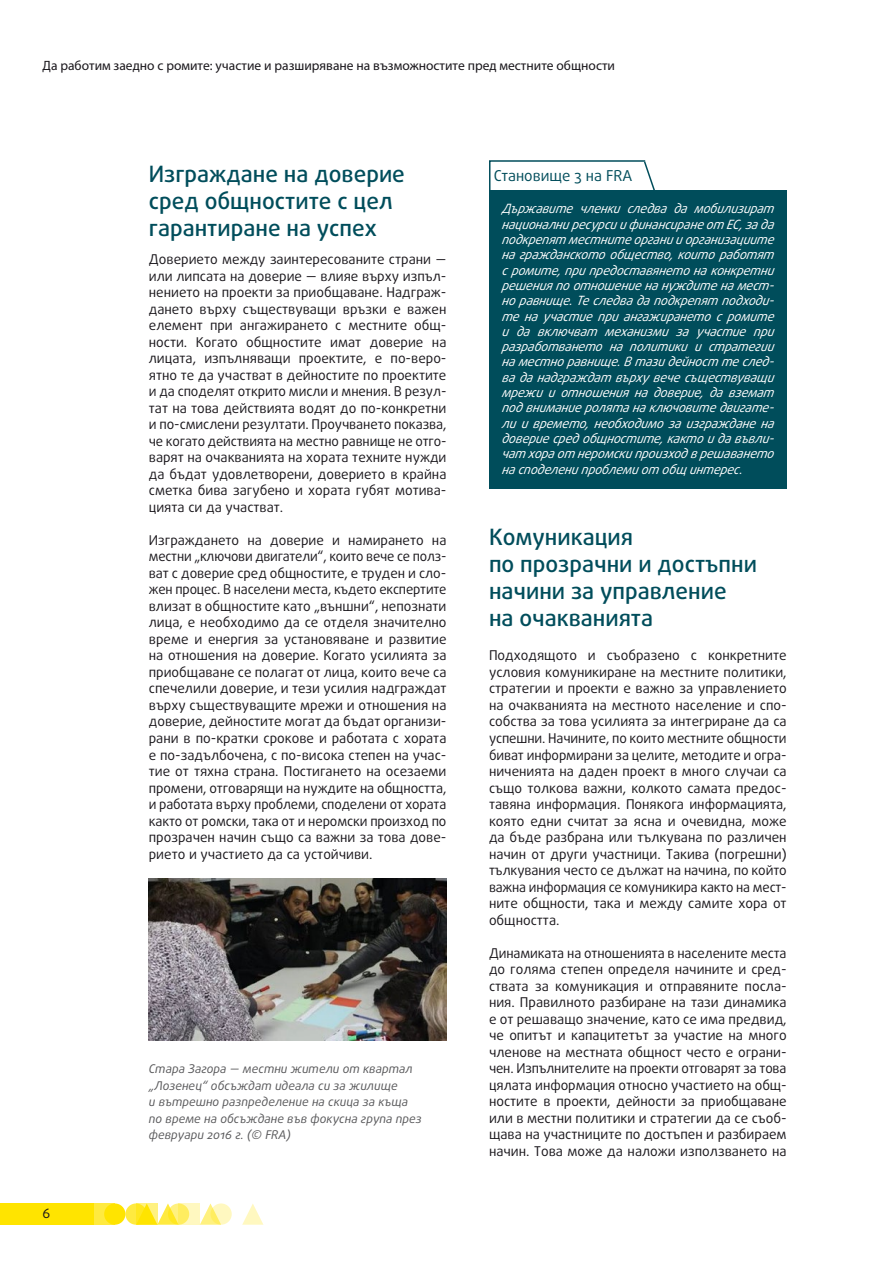
<style>
.page{position:relative;width:893px;height:1263px;background:#fff}
.page>*{position:absolute;margin:0;border:0;box-sizing:border-box;transform-origin:0 0}
.title_2{font:500 22.5px/27px "Daxline Pro";color:#004d5b}
.opinion_header_sw{font:15px "Daxline Pro";color:#004d5b}
.text_body{font:13.5px/16.5px "Daxline Pro";color:#1a171c;text-align:justify}
.t1{font:13.5px "Myriad Pro";color:#1a171c}
.opinion_text_SW{font:italic 12.75px/15.3px "Daxline Pro";letter-spacing:-.01em;color:#fff;text-align:justify}
.photo_caption{font:italic 12px/16.5px "Daxline Pro";color:#58585a}
</style>
<div class="page">
<svg style="left:125px;top:1203px;width:22px;height:22px"></svg>
<div style="left:94px;top:1203px;width:21px;height:22px;background:#ffea40"></div>
<div style="left:0;top:1203px;width:94px;height:22px;background:#ffe400"></div>
<svg style="left:200px;top:1203px;width:18px;height:22px"></svg>
<svg style="left:242px;top:1204px;width:21px;height:21px"></svg>
<div style="left:104px;top:1203px;width:21px;height:22px;background:#ffe400;border-radius:50%"></div>
<svg style="left:157px;top:1203px;width:18px;height:22px"></svg>
<svg style="left:168px;top:1203px;width:21px;height:22px"></svg>
<svg style="left:210px;top:1203px;width:22px;height:22px"></svg>
<svg style="left:136px;top:1203px;width:21px;height:22px"></svg>
<svg style="left:179px;top:1203px;width:21px;height:22px"></svg>
<img style="left:149px;top:878px;width:297px;height:162px">
<div style="left:489px;top:191px;width:298px;height:298px;background:#004d5b"></div>
<svg style="left:489px;top:160px;width:168px;height:31px"></svg>
<p class="t1" style="left:43px;top:57px;width:574px">Да работим заедно с ромите: участие и разширяване на възможностите пред местните общности</p>
<p class="text_body" style="left:43px;top:1205px;width:9px">6</p>
<p class="title_2" style="left:149px;top:160px;width:258px">Изграждане на доверие сред общностите с цел гарантиране на успех</p>
<p class="text_body" style="left:149px;top:251px;width:299px">Доверието между заинтересованите страни — или липсата на доверие — влияе върху изпъл&shy;нението на проекти за приобщаване. Надграж&shy;дането върху съществуващи връзки е важен елемент при ангажирането с местните общ&shy;ности. Когато общностите имат доверие на лицата, изпълняващи проектите, е по-веро&shy;ятно те да участват в дейностите по проектите и да споделят открито мисли и мнения. В резул&shy;тат на това действията водят до по-конкретни и по-смислени резултати. Проучването показва, че когато действията на местно равнище не отго&shy;варят на очакванията на хората техните нужди да бъдат удовлетворени, доверието в крайна сметка бива загубено и хората губят мотива&shy;цията си да участват.</p>
<p class="text_body" style="left:149px;top:532px;width:299px">Изграждането на доверие и намирането на местни „ключови двигатели“, които вече се полз&shy;ват с доверие сред общностите, е труден и сло&shy;жен процес. В населени места, където експертите влизат в общностите като „външни“, непознати лица, е необходимо да се отделя значително време и енергия за установяване и развитие на отношения на доверие. Когато усилията за приобщаване се полагат от лица, които вече са спечелили доверие, и тези усилия надграждат върху съществуващите мрежи и отношения на доверие, дейностите могат да бъдат организи&shy;рани в по-кратки срокове и работата с хората е по-задълбочена, с по-висока степен на учас&shy;тие от тяхна страна. Постигането на осезаеми промени, отговарящи на нуждите на общността, и работата върху проблеми, споделени от хората както от ромски, така от и неромски произход по прозрачен начин също са важни за това дове&shy;рието и участието да са устойчиви.</p>
<p class="photo_caption" style="left:149px;top:1060px;width:274px">Стара Загора — местни жители от квартал „Лозенец“ обсъждат идеала си за жилище<br>и вътрешно разпределение на скица за къща по време на обсъждане във фокусна група през февруари 2016 г. (© FRA)</p>
<p class="opinion_header_sw" style="left:494px;top:166px;width:140px">Становище 3 на FRA</p>
<p class="opinion_text_SW" style="left:502px;top:201px;width:277px">Д ържавите членки следва да мобилизират национални ресурси и финансиране от ЕС, за да подкрепят местните органи и организациите на гражданското общество, които работят с ромите, пр и предоставянето на конкретни решения по отношение на нуждите на мест&shy;но равнище. Те следва да подкрепят подходи&shy;те на участие при ангажирането с ромите и да включват механизми за участие при разработването на политики и стратегии на местно равнище.В тази дейност те след&shy;ва да надграждат върху вече съществуващи мрежи и отношения на доверие, да вземат под внимание ролята на ключовите двигате&shy;ли и времето, необходимо за изграждане на доверие сред общностите, както и да въвли&shy;чат хора от неромски произход в решаването на споделени проблеми от общ интерес.</p>
<p class="title_2" style="left:489px;top:523px;width:269px">Комуникация<br>по прозрачни и достъпни начини за управление<br>на очакванията</p>
<p class="text_body" style="left:489px;top:647px;width:299px">Подходящото и съобразено с конкретните условия комуникиране на местните политики, стратегии и проекти е важно за управлението на очакванията на местното население и спо&shy;собства за това усилията за интегриране да са успешни. Начините, по които местните общности биват информирани за целите, методите и огра&shy;ниченията на даден проект в много случаи са също толкова важни, колкото самата предос&shy;тавяна информация. Понякога информацията, която едни считат за ясна и очевидна, може да бъде разбрана или тълкувана по различен начин от други участници. Такива (погрешни) тълкувания често се дължат на начина, по който важна информация се комуникира както на мест&shy;ните общности, така и между самите хора от общността.</p>
<p class="text_body" style="left:489px;top:944px;width:299px">Динамиката на отношенията в населените места до голяма степен определя начините и сред&shy;ствата за комуникация и отправяните посла&shy;ния. Правилното разбиране на тази динамика е от решаващо значение, като се има предвид, че опитът и капацитетът за участие на много членове на местната общност често е ограни&shy;чен. Изпълнителите на проекти отговарят за това цялата информация относно участието на общ&shy;ностите в проекти, дейности за приобщаване или в местни политики и стратегии да се съоб&shy;щава на участниците по достъпен и разбираем начин. Това може да наложи използването на</p>
</div>
